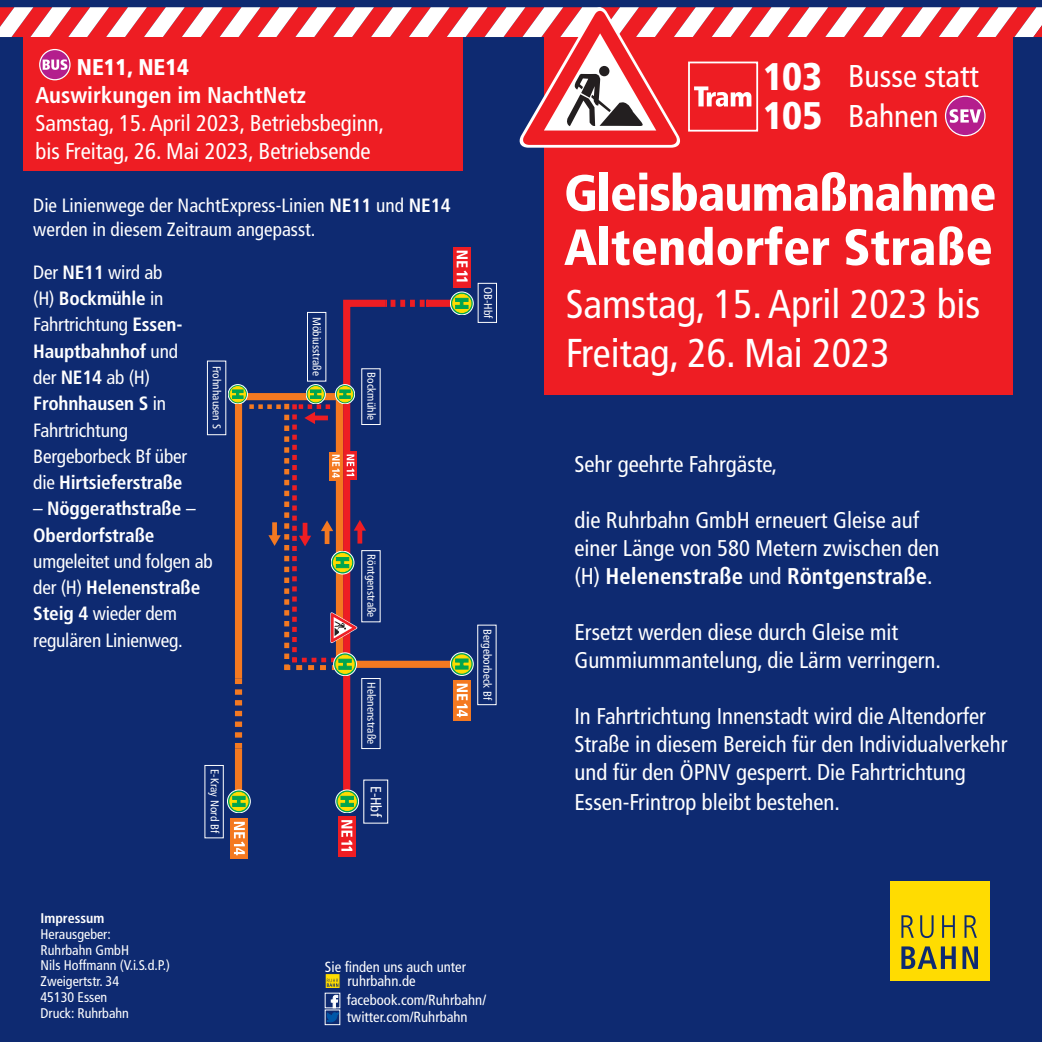
<style>
.page{position:relative;width:1042px;height:1042px;background:#0e2a71}
.page>*{position:absolute;margin:0;border:0;box-sizing:border-box;transform-origin:0 0}
.t1{font:900 condensed 50.75px/54.2px "Frutiger LT Pro";letter-spacing:-.02em;color:#fff}
.t2{font:condensed 40.25px/49px "Frutiger LT Pro";color:#fff}
.t3{font:900 condensed 38.5px/38.5px "Frutiger";letter-spacing:-.015em;color:#fff}
.t4{font:condensed 31.5px/40.2px "Frutiger LT Pro";color:#fff}
.t5{font:condensed 22.75px/28px "Frutiger LT Pro";color:#fff}
.t6{font:700 condensed 22.75px "Frutiger LT Pro";color:#fff}
.t7{font:900 condensed 22.75px "Frutiger LT Pro";color:#fff}
.t8{font:condensed 19.25px/26.2px "Frutiger LT Pro";letter-spacing:-.01em;color:#fff}
.t9{font:700 condensed 19.25px/26.2px "Frutiger LT Pro";letter-spacing:-.01em;color:#fff}
.t10{font:condensed 14.88px "Frutiger LT Pro";color:#fff}
.t11{font:condensed 14.7px/13.7px "Frutiger LT Pro";color:#fff}
.t12{font:condensed 14px/15.8px "Frutiger LT Pro";color:#fff}
.t13{font:700 condensed 14px "Frutiger LT Pro";color:#fff}
.t14{font:condensed 11.38px "Frutiger LT Pro";color:#fff}
.s1{font-weight:700}
.s2{font-weight:400}
</style>
<div class="page">
<div style="left:890px;top:881px;width:99px;height:99px;background:#ffdc01"></div>
<svg style="left:901px;top:946px;width:54px;height:23px"></svg>
<svg style="left:962px;top:946px;width:16px;height:23px"></svg>
<svg style="left:901px;top:915px;width:12px;height:22px"></svg>
<svg style="left:920px;top:915px;width:13px;height:23px"></svg>
<svg style="left:942px;top:915px;width:13px;height:22px"></svg>
<svg style="left:964px;top:915px;width:13px;height:22px"></svg>
<div style="left:325px;top:973px;width:15px;height:15px;background:#ffdc01;border:1px solid #0e2a71"></div>
<svg style="left:327px;top:978px;width:11px;height:8px"></svg>
<svg style="left:325px;top:993px;width:15px;height:15px"></svg>
<svg style="left:327px;top:995px;width:11px;height:27px"></svg>
<div style="left:544px;top:37px;width:468px;height:357px;background:#ee1d23"></div>
<div style="left:24px;top:37px;width:439px;height:134px;background:#ee1d23"></div>
<svg style="left:339px;top:296px;width:135px;height:511px"></svg>
<div style="left:363px;top:779px;width:25px;height:44px;background:#0e2a71;border:1px solid #fff"></div>
<div style="left:361px;top:550px;width:19px;height:72px;background:#0e2a71"></div>
<div style="left:361px;top:368px;width:19px;height:57px;background:#0e2a71"></div>
<div style="left:478px;top:283px;width:19px;height:40px;background:#0e2a71;border:1px solid #fff"></div>
<div style="left:204px;top:765px;width:20px;height:73px;background:#0e2a71;border:1px solid #fff"></div>
<div style="left:336px;top:660px;width:125px;height:8px;background:#f47921"></div>
<svg style="left:450px;top:652px;width:23px;height:23px"></svg>
<div style="left:450px;top:652px;width:23px;height:23px;border:1px solid #fff;border-radius:50%"></div>
<div style="left:453px;top:655px;width:18px;height:18px;background:#ffdc01;border-radius:50%"></div>
<div style="left:452px;top:655px;width:19px;height:18px;border:1px solid #ffdc01;border-radius:50%"></div>
<svg style="left:455px;top:658px;width:14px;height:12px"></svg>
<div style="left:477px;top:624px;width:19px;height:81px;background:#0e2a71;border:1px solid #fff"></div>
<div style="left:235px;top:748px;width:7px;height:48px;background:#f47921"></div>
<svg style="left:336px;top:790px;width:22px;height:23px"></svg>
<div style="left:336px;top:790px;width:23px;height:23px;border:1px solid #fff;border-radius:50%"></div>
<div style="left:338px;top:792px;width:18px;height:18px;background:#ffdc01;border-radius:50%"></div>
<div style="left:338px;top:792px;width:18px;height:18px;border:1px solid #ffdc01;border-radius:50%"></div>
<svg style="left:340px;top:795px;width:14px;height:12px"></svg>
<div style="left:361px;top:678px;width:19px;height:71px;background:#0e2a71;border:1px solid #fff"></div>
<svg style="left:453px;top:247px;width:18px;height:40px"></svg>
<svg style="left:457px;top:251px;width:10px;height:30px"></svg>
<div style="left:338px;top:816px;width:18px;height:41px;background:#ee1d23"></div>
<svg style="left:341px;top:820px;width:11px;height:31px"></svg>
<div style="left:231px;top:818px;width:17px;height:40px;background:#f47921"></div>
<svg style="left:234px;top:822px;width:11px;height:33px"></svg>
<div style="left:453px;top:680px;width:18px;height:40px;background:#f47921"></div>
<svg style="left:457px;top:683px;width:10px;height:34px"></svg>
<svg style="left:227px;top:790px;width:23px;height:23px"></svg>
<div style="left:227px;top:790px;width:23px;height:23px;border:1px solid #fff;border-radius:50%"></div>
<div style="left:230px;top:792px;width:18px;height:18px;background:#ffdc01;border-radius:50%"></div>
<div style="left:230px;top:792px;width:18px;height:18px;border:1px solid #ffdc01;border-radius:50%"></div>
<svg style="left:232px;top:795px;width:14px;height:12px"></svg>
<svg style="left:450px;top:292px;width:23px;height:23px"></svg>
<div style="left:450px;top:292px;width:23px;height:23px;border:1px solid #fff;border-radius:50%"></div>
<div style="left:453px;top:294px;width:18px;height:18px;background:#ffdc01;border-radius:50%"></div>
<div style="left:452px;top:294px;width:19px;height:19px;border:1px solid #ffdc01;border-radius:50%"></div>
<svg style="left:455px;top:297px;width:14px;height:12px"></svg>
<svg style="left:306px;top:384px;width:19px;height:20px"></svg>
<div style="left:306px;top:384px;width:19px;height:20px;border:1px solid #fff;border-radius:50%"></div>
<div style="left:308px;top:386px;width:15px;height:16px;background:#ffdc01;border-radius:50%"></div>
<div style="left:308px;top:386px;width:15px;height:16px;border:1px solid #ffdc01;border-radius:50%"></div>
<svg style="left:228px;top:384px;width:19px;height:20px"></svg>
<div style="left:228px;top:384px;width:19px;height:20px;border:1px solid #fff;border-radius:50%"></div>
<div style="left:230px;top:386px;width:15px;height:16px;background:#ffdc01;border-radius:50%"></div>
<div style="left:230px;top:386px;width:16px;height:16px;border:1px solid #ffdc01;border-radius:50%"></div>
<svg style="left:335px;top:384px;width:20px;height:20px"></svg>
<div style="left:335px;top:384px;width:20px;height:20px;border:1px solid #fff;border-radius:50%"></div>
<svg style="left:337px;top:386px;width:16px;height:16px"></svg>
<div style="left:337px;top:386px;width:16px;height:16px;border:1px solid #ffdc01;border-radius:50%"></div>
<div style="left:307px;top:312px;width:19px;height:69px;background:#0e2a71;border:1px solid #fff"></div>
<div style="left:207px;top:361px;width:19px;height:74px;background:#0e2a71;border:1px solid #fff"></div>
<svg style="left:231px;top:389px;width:135px;height:359px"></svg>
<svg style="left:0;top:7px;width:1042px;height:141px"></svg>
<p class="t7" style="left:77px;top:54px;width:114px">NE11, NE14</p>
<p class="t6" style="left:35px;top:82px;width:272px">Auswirkungen im NachtNetz</p>
<p class="t5" style="left:35px;top:109px;width:350px">Samstag, 15. April 2023, Betriebsbeginn, bis Freitag, 26. Mai 2023, Betriebsende</p>
<p class="t8" style="left:33px;top:193px;width:419px;line-height:24.5px">Die Linienwege der NachtExpress-Linien <span class="s1">NE11</span> und <span class="s1">NE14 </span>werden in diesem Zeitraum angepasst.</p>
<p class="t8" style="left:33px;top:259px;width:155px">Der <span class="s1">NE11</span> wird ab (H) <span class="s1">Bockmühle</span> in<br>Fahrtrichtung <span class="s1">Essen-<br>Hauptbahnhof</span> und der <span class="s1">NE14</span> ab (H)<br><span class="s1">Frohnhausen S</span> in<br>Fahrtrichtung<br>Bergeborbeck Bf über die <span class="s1">Hirtsieferstraße</span></p>
<p class="t9" style="left:33px;top:495px;width:164px"><span class="s2">–</span> Nöggerathstraße <span class="s2">–<br></span>Oberdorfstraße</p>
<p class="t8" style="left:33px;top:548px;width:181px">umgeleitet und folgen ab der (H) <span class="s1">Helenenstraße<br>Steig 4</span> wieder dem regulären Linienweg.</p>
<p class="t14" style="left:323px;top:317px;width:60px;rotate:90deg">Möbiusstraße</p>
<p class="t14" style="left:223px;top:365px;width:64px;rotate:90deg">Frohnhausen S</p>
<p class="t14" style="left:378px;top:372px;width:49px;rotate:90deg">Bockmühle</p>
<p class="t14" style="left:378px;top:554px;width:65px;rotate:90deg">Röntgenstraße</p>
<p class="t14" style="left:221px;top:769px;width:65px;rotate:90deg">E-Kray Nord Bf</p>
<p class="t14" style="left:378px;top:682px;width:63px;rotate:90deg">Helenenstraße</p>
<p class="t10" style="left:384px;top:785px;width:33px;rotate:90deg">E-Hbf</p>
<p class="t14" style="left:494px;top:287px;width:33px;rotate:90deg">OB-Hbf</p>
<p class="t14" style="left:494px;top:629px;width:73px;rotate:90deg">Bergeborbeck Bf</p>
<p class="t13" style="left:41px;top:909px;width:65px">Impressum</p>
<p class="t12" style="left:41px;top:926px;width:131px">Herausgeber:<br>Ruhrbahn GmbH<br>Nils Hoffmann (V.i.S.d.P.)<br>Zweigertstr. 34<br>45130 Essen<br>Druck: Ruhrbahn</p>
<p class="t11" style="left:347px;top:960px;width:120px;text-indent:-23px">Sie finden uns auch unter ruhrbahn.de</p>
<p class="t11" style="left:347px;top:992px;width:141px;line-height:16.6px">facebook.com/Ruhrbahn/ twitter.com/Ruhrbahn</p>
<h3 class="t3" style="left:763px;top:58px;width:61px">103<br>105</h3>
<h3 class="t4" style="left:848px;top:56px;width:132px">Busse statt<br>Bahnen</h3>
<h1 class="t1" style="left:564px;top:166px;width:434px">Gleisbaumaßnahme<br>Altendorfer Straße</h1>
<h2 class="t2" style="left:565px;top:280px;width:416px">Samstag, 15. April 2023 bis<br>Freitag, 26. Mai 2023</h2>
<p class="t5" style="left:574px;top:450px;width:204px">Sehr geehrte Fahrgäste,</p>
<p class="t5" style="left:574px;top:506px;width:367px">die Ruhrbahn GmbH erneuert Gleise auf einer Länge von 580 Metern zwischen den (H) <span class="s1">Helenenstraße</span> und <span class="s1">Röntgenstraße</span>.</p>
<p class="t5" style="left:574px;top:618px;width:368px">Ersetzt werden diese durch Gleise mit<br>Gummiummantelung, die Lärm verringern.</p>
<p class="t5" style="left:574px;top:702px;width:434px;line-height:28.5px">In Fahrtrichtung Innenstadt wird die Altendorfer Straße in diesem Bereich für den Individualverkehr und für den ÖPNV gesperrt. Die Fahrtrichtung Essen-Frintrop bleibt bestehen.</p>
</div>
